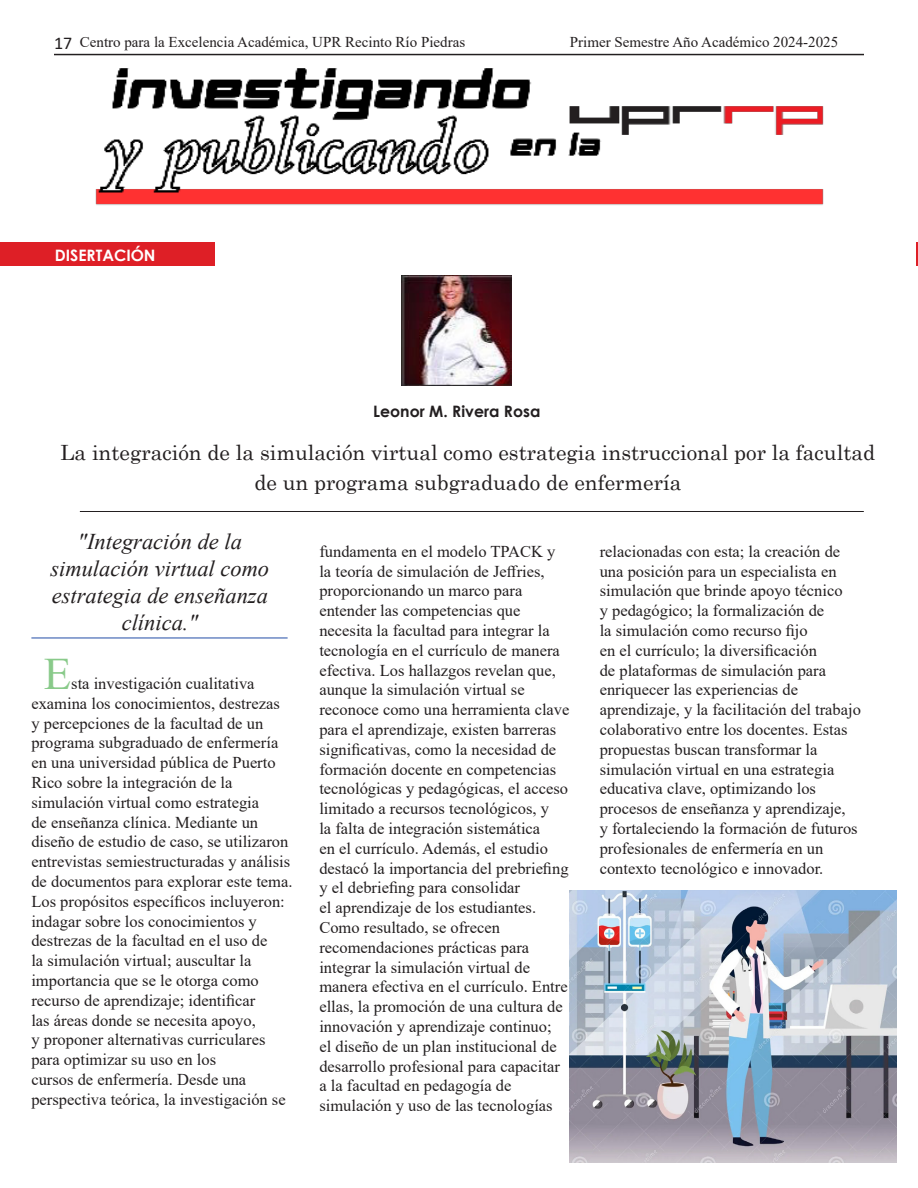
<style>
.page{position:relative;width:918px;height:1188px;background:#fff}
.page>*{position:absolute;margin:0;border:0;box-sizing:border-box;transform-origin:0 0}
.Facultad{font:45px "Times New Roman";color:#89ca8a}
.Facultad-2{font:italic 22.5px/27px "Times New Roman";color:#231f20;text-align:center}
.Titulo{font:21px/30.6px "Century";color:#231f20;text-align:center}
.Facultad-3{font:16.5px/19.8px "Times New Roman";color:#231f20}
.Nombre{font:700 15.75px "Century Gothic";color:#231f20}
.Nombre-2{font:700 15.75px "Century Gothic";color:#fff}
.Facultad-4{font:15px "Times New Roman";color:#231f20}
.t1{font:13.5px "Calibri";color:#231f20}
.s1{font-size:18px}
</style>
<div class="page">
<hr style="left:54px;top:54px;width:810px;height:1px;background:#231f20">
<img style="left:55px;top:55px;width:809px;height:150px">
<hr style="left:80px;top:511px;width:784px;height:1px;background:#231f20">
<div style="left:0;top:243px;width:215px;height:23px;background:#de1f26"></div>
<hr style="left:31px;top:637px;width:257px;height:2px;background:#6b88c4">
<img style="left:570px;top:890px;width:326px;height:272px">
<img style="left:402px;top:275px;width:110px;height:110px">
<svg style="left:917px;top:243px;width:1px;height:23px"></svg>
<p class="Facultad-4" style="left:80px;top:32px;width:387px">Centro para la Excelencia Académica, UPR Recinto Río Piedras</p>
<p class="Facultad-4" style="left:570px;top:32px;width:270px">Primer Semestre Año Académico 2024-2025</p>
<p class="t1" style="left:54px;top:36px;width:364px"><span class="s1">17</span> Centro para la Excelencia Académica, UPR Recinto Río Piedras</p>
<p class="t1" style="left:605px;top:36px;width:260px">Segundo Semestre Año Académico 2023 - 2024</p>
<p class="Nombre-2" style="left:55px;top:243px;width:102px">DISERTACIÓN</p>
<p class="Nombre" style="left:373px;top:399px;width:169px">Leonor M. Rivera Rosa</p>
<p class="Titulo" style="left:60px;top:435px;width:816px">La integración de la simulación virtual como estrategia instruccional por la facultad de un programa subgraduado de enfermería</p>
<p class="Facultad-2" style="left:50px;top:528px;width:220px">"Integración de la simulación virtual como estrategia de enseñanza clínica."</p>
<p class="Facultad" style="left:44px;top:642px;width:29px">E</p>
<p class="Facultad-3" style="left:31px;top:673px;width:263px;text-indent:40px">sta investigación cualitativa examina los conocimientos, destrezas<br>y percepciones de la facultad de un programa subgraduado de enfermería en una universidad pública de Puerto Rico sobre la integración de la simulación virtual como estrategia<br>de enseñanza clínica. Mediante un diseño de estudio de caso, se utilizaron entrevistas semiestructuradas y análisis de documentos para explorar este tema.<br>Los propósitos específicos incluyeron: indagar sobre los conocimientos y destrezas de la facultad en el uso de<br>la simulación virtual; auscultar la importancia que se le otorga como recurso de aprendizaje; identificar<br>las áreas donde se necesita apoyo,<br>y proponer alternativas curriculares para optimizar su uso en los<br>cursos de enfermería. Desde una perspectiva teórica, la investigación se</p>
<p class="Facultad-3" style="left:319px;top:541px;width:252px">fundamenta en el modelo TPACK y la teoría de simulación de Jeffries, proporcionando un marco para entender las competencias que necesita la facultad para integrar la tecnología en el currículo de manera efectiva. Los hallazgos revelan que, aunque la simulación virtual se reconoce como una herramienta clave para el aprendizaje, existen barreras significativas, como la necesidad de formación docente en competencias tecnológicas y pedagógicas, el acceso limitado a recursos tecnológicos, y<br>la falta de integración sistemática<br>en el currículo. Además, el estudio destacó la importancia del prebriefing y el debriefing para consolidar<br>el aprendizaje de los estudiantes.<br>Como resultado, se ofrecen recomendaciones prácticas para integrar la simulación virtual de manera efectiva en el currículo. Entre ellas, la promoción de una cultura de innovación y aprendizaje continuo;<br>el diseño de un plan institucional de desarrollo profesional para capacitar a la facultad en pedagogía de simulación y uso de las tecnologías</p>
<p class="Facultad-3" style="left:600px;top:541px;width:263px">relacionadas con esta; la creación de una posición para un especialista en simulación que brinde apoyo técnico<br>y pedagógico; la formalización de<br>la simulación como recurso fijo<br>en el currículo; la diversificación<br>de plataformas de simulación para enriquecer las experiencias de aprendizaje, y la facilitación del trabajo colaborativo entre los docentes. Estas propuestas buscan transformar la simulación virtual en una estrategia educativa clave, optimizando los procesos de enseñanza y aprendizaje,<br>y fortaleciendo la formación de futuros profesionales de enfermería en un contexto tecnológico e innovador.</p>
</div>
